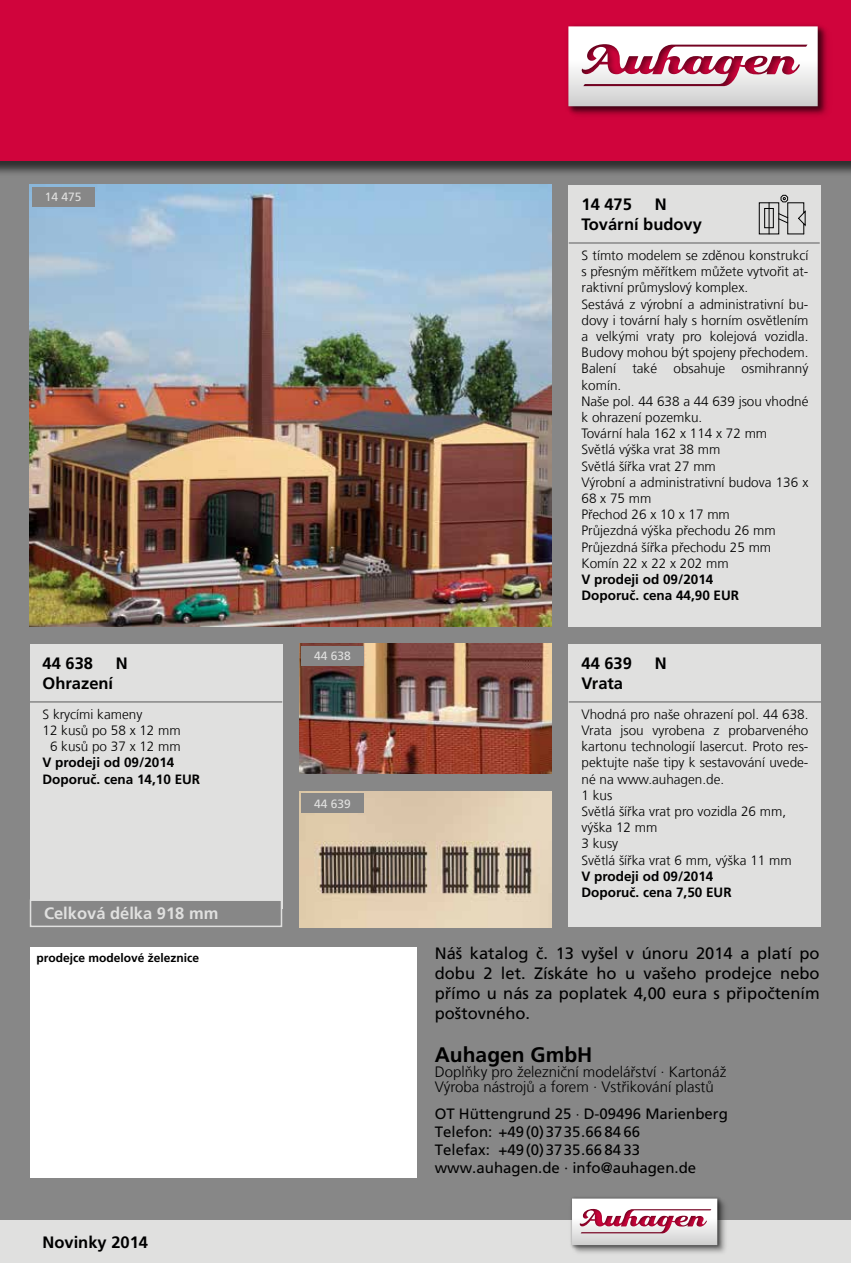
<style>
.page{position:relative;width:851px;height:1263px;background:#fff}
.page>*{position:absolute;margin:0;border:0;box-sizing:border-box;transform-origin:0 0}
.t1{font:700 21px "Frutiger LT Com";color:#000}
.t2{font:16.5px/19.8px "Frutiger LT Com";color:#000;text-align:justify}
.t3{font:700 16.5px/19.8px "Frutiger LT Com";color:#000}
.t4{font:700 16.5px "Frutiger LT Com";color:#e0e0df}
.t5{font:15px/18px "Frutiger LT Com";color:#000}
.t6{font:300 15px/15px "Frutiger LT Com";color:#000}
.t7{font:300 13.5px/16.2px "Frutiger LT Com";color:#000}
.t8{font:700 13.5px/16.2px "Frutiger LT Com";color:#000}
.t9{font:700 12px "Frutiger LT Com";color:#000}
.t10{font:12px "Frutiger LT Com";color:#e0e0df}
.s1{font-size:13.5px}
</style>
<div class="page">
<div style="left:0;top:0;width:850px;height:1263px;background:#878787"></div>
<div style="left:0;top:1220px;width:850px;height:43px;background:#e0e0df"></div>
<div style="left:571px;top:1197px;width:158px;height:60px;background:#000;opacity:.37"></div>
<img style="left:570px;top:1197px;width:153px;height:54px">
<svg style="left:572px;top:1198px;width:145px;height:47px"></svg>
<div style="left:0;top:0;width:850px;height:178px;background:#000;opacity:.65"></div>
<div style="left:0;top:0;width:850px;height:160px;background:#d0043c"></div>
<img style="left:567px;top:25px;width:261px;height:91px">
<svg style="left:568px;top:26px;width:249px;height:80px;background:#dfc5cc"></svg>
<div style="left:30px;top:947px;width:386px;height:231px;background:#fff"></div>
<img style="left:30px;top:185px;width:521px;height:442px">
<div style="left:32px;top:187px;width:62px;height:20px;background:#878787"></div>
<img style="left:299px;top:644px;width:252px;height:129px">
<div style="left:301px;top:646px;width:62px;height:20px;background:#878787"></div>
<img style="left:299px;top:791px;width:252px;height:136px">
<div style="left:301px;top:793px;width:63px;height:20px;background:#878787"></div>
<div style="left:568px;top:185px;width:253px;height:442px;background:#e0e0df"></div>
<hr style="left:568px;top:242px;width:251px;height:2px;background:#878787">
<div style="left:758px;top:202px;width:21px;height:32px;border:1px solid #000"></div>
<hr style="left:768px;top:203px;width:1px;height:31px;background:#000">
<div style="left:764px;top:208px;width:9px;height:20px;border:1px solid #000"></div>
<svg style="left:777px;top:194px;width:28px;height:41px"></svg>
<div style="left:30px;top:644px;width:252px;height:264px;background:#e0e0df"></div>
<hr style="left:30px;top:701px;width:252px;height:2px;background:#878787">
<div style="left:31px;top:900px;width:250px;height:26px;background:#878787"></div>
<div style="left:30px;top:899px;width:252px;height:28px;border:2px solid #e0e0df"></div>
<div style="left:568px;top:644px;width:253px;height:282px;background:#e0e0df"></div>
<hr style="left:568px;top:701px;width:253px;height:2px;background:#878787">
<p class="t10" style="left:45px;top:190px;width:38px">14 475</p>
<p class="t3" style="left:43px;top:654px;width:52px">44 638</p>
<p class="t3" style="left:116px;top:654px;width:13px">N</p>
<p class="t3" style="left:43px;top:674px;width:72px">Ohrazení</p>
<p class="t7" style="left:43px;top:706px;width:101px">S krycími kameny</p>
<p class="t7" style="left:43px;top:722px;width:140px">12 kusů po 58 x 12 mm</p>
<p class="t7" style="left:50px;top:739px;width:132px">6 kusů po 37 x 12 mm</p>
<p class="t8" style="left:43px;top:755px;width:159px">V prodeji od 09/2014<br>Doporuč. cena 14,10 EUR</p>
<p class="t4" style="left:44px;top:904px;width:176px">Celková délka 918 mm</p>
<p class="t10" style="left:314px;top:649px;width:38px">44 638</p>
<p class="t10" style="left:314px;top:796px;width:38px">44 639</p>
<p class="t3" style="left:581px;top:195px;width:122px;text-indent:73px">N<br>Tovární budovy</p>
<p class="t7" style="left:581px;top:247px;width:228px">S tímto modelem se zděnou konstrukcí s přesným měřítkem můžete vytvořit at&shy;raktivní průmyslový komplex.<br>Sestává z výrobní a administrativní bu&shy;dovy i tovární haly s horním osvětlením a velkými vraty pro kolejová vozidla.<br>Budovy mohou být spojeny přechodem.<br>Balení také obsahuje osmihranný komín.<br>Naše pol. 44 638 a 44 639 jsou vhodné k ohrazení pozemku.<br>Tovární hala 162 x 114 x 72 mm<br>Světlá výška vrat 38 mm<br>Světlá šířka vrat 27 mm<br>Výrobní a administrativní budova 136 x<br>68 x 75 mm<br>Přechod 26 x 10 x 17 mm<br>Průjezdná výška přechodu 26 mm<br>Průjezdná šířka přechodu 25 mm<br>Komín 22 x 22 x 202 mm</p>
<p class="t8" style="left:581px;top:571px;width:159px">V prodeji od 09/2014<br>Doporuč. cena 44,90 EUR</p>
<p class="t3" style="left:581px;top:195px;width:52px">14 475</p>
<p class="t3" style="left:581px;top:654px;width:52px">44 639</p>
<p class="t3" style="left:654px;top:654px;width:13px">N</p>
<p class="t3" style="left:581px;top:674px;width:43px">Vrata</p>
<p class="t7" style="left:581px;top:706px;width:228px">Vhodná pro naše ohrazení pol. 44 638.<br>Vrata jsou vyrobena z probarveného kartonu technologií lasercut. Proto res&shy;pektujte naše tipy k sestavování uvede&shy;né na www.auhagen.de.<br>1 kus<br>Světlá šířka vrat pro vozidla 26 mm, výška 12 mm<br>3 kusy<br>Světlá šířka vrat 6 mm, výška 11 mm</p>
<p class="t8" style="left:581px;top:868px;width:152px">V prodeji od 09/2014<br>Doporuč. cena 7,50 EUR</p>
<p class="t9" style="left:37px;top:951px;width:164px">prodejce modelové železnice</p>
<p class="t2" style="left:434px;top:944px;width:386px">Náš katalog č. 13 vyšel v únoru 2014 a platí po dobu 2 let. Získáte ho u vašeho prodejce nebo přímo u nás za poplatek 4,00 eura s připočtením poštovného.</p>
<h1 class="t1" style="left:434px;top:1042px;width:159px">Auhagen GmbH</h1>
<p class="t6" style="left:434px;top:1064px;width:293px">Doplňky pro železniční modelářství · Kartonáž<br>Výroba nástrojů a forem · Vstřikování plastů</p>
<p class="t5" style="left:434px;top:1104px;width:294px">OT Hüttengrund 25 <span class="s1">·</span> D-09496 Marienberg Telefon: +49(0)3735.66 84 66<br>Telefax: +49(0)3735.66 84 33 www.auhagen.de · info@auhagen.de</p>
<p class="t3" style="left:43px;top:1232px;width:107px">Novinky 2014</p>
</div>
